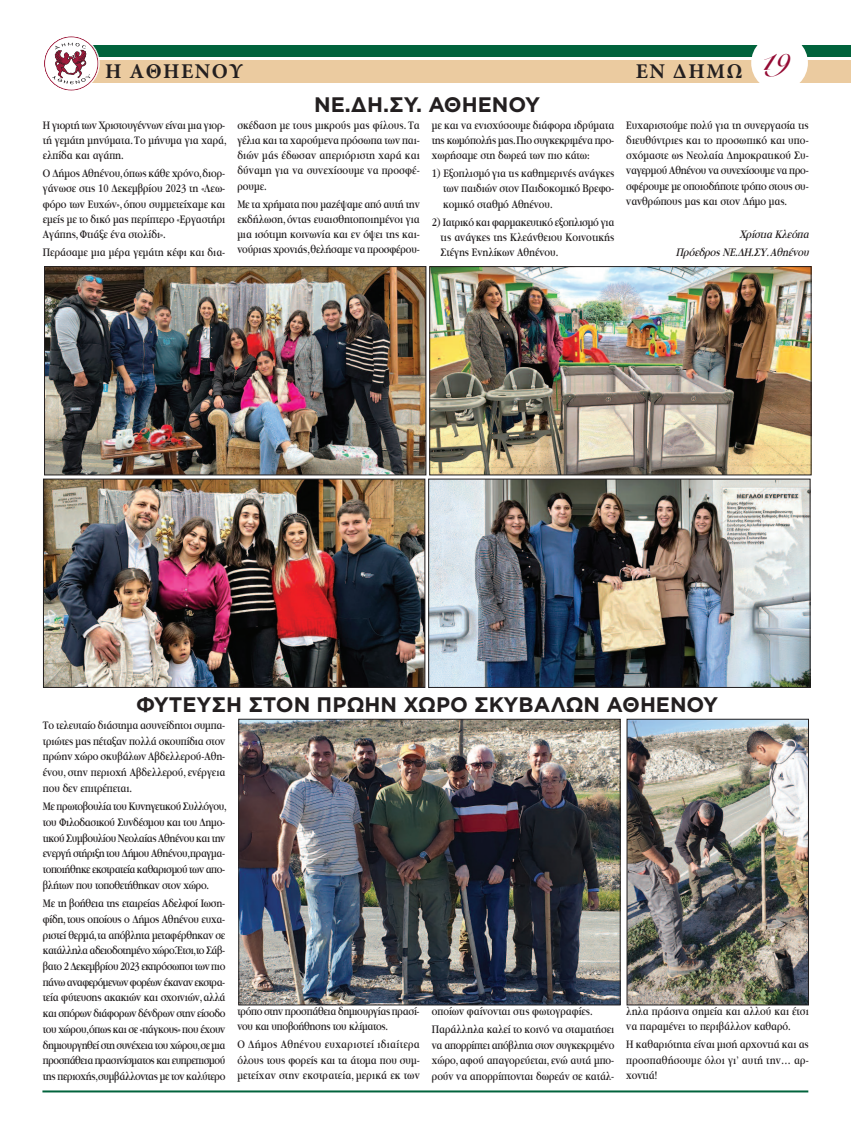
<style>
.page{position:relative;width:851px;height:1134px;background:#fff}
.page>*{position:absolute;margin:0;border:0;box-sizing:border-box;transform-origin:0 0}
.t1{font:700 30px "Snell Roundhand";color:#940a33}
.t2{font:700 21px "Gotham Greek";color:#231f20}
.t3{font:700 21px "Minion Pro";letter-spacing:.075em;color:#231f20}
.t4{font:500 12px/15.3px "PF Garamond Display";color:#231f20;text-align:justify}
.t5{font:500 12px/15.7px "PF Garamond Display";letter-spacing:-.025em;color:#231f20}
.t6{font:500 12px/15.3px "PF Garamond Display";letter-spacing:-.02em;color:#231f20}
.t7{font:italic 500 12px/18.1px "PF Garamond Display";color:#231f20;text-align:right}
</style>
<div class="page">
<div style="left:73px;top:45px;width:777px;height:12px;background:#01633c"></div>
<div style="left:73px;top:60px;width:777px;height:23px;background:#ebcba0"></div>
<svg style="left:44px;top:36px;width:56px;height:55px"></svg>
<div style="left:751px;top:35px;width:56px;height:56px;background:#fff;border-radius:50%"></div>
<hr style="left:42px;top:1090px;width:766px;height:2px;background:#01633c">
<img style="left:46px;top:268px;width:378px;height:205px">
<div style="left:44px;top:266px;width:382px;height:209px;border:1px solid #231f20"></div>
<img style="left:431px;top:268px;width:378px;height:205px">
<div style="left:429px;top:266px;width:382px;height:209px;border:1px solid #231f20"></div>
<img style="left:45px;top:481px;width:378px;height:205px">
<div style="left:43px;top:479px;width:382px;height:209px;border:1px solid #231f20"></div>
<img style="left:430px;top:481px;width:378px;height:205px">
<div style="left:428px;top:479px;width:382px;height:209px;border:1px solid #231f20"></div>
<img style="left:628px;top:721px;width:178px;height:282px">
<div style="left:626px;top:719px;width:182px;height:286px;border:1px solid #231f20"></div>
<img style="left:240px;top:721px;width:378px;height:282px">
<div style="left:238px;top:719px;width:382px;height:286px;border:1px solid #231f20"></div>
<h2 class="t3" style="left:105px;top:64px;width:139px">H AΘΗΕΝΟΥ</h2>
<h1 class="t1" style="left:762px;top:34px;width:30px">19</h1>
<h2 class="t3" style="left:635px;top:64px;width:108px">ΕΝ ΔΗΜΩ</h2>
<p class="t4" style="left:43px;top:117px;width:185px;text-align:left">Η γιορτή των Χριστουγέννων είναι μια γιορ&shy;τή γεμάτη μηνύματα.Το μήνυμα για χαρά, ελπίδα και αγάπη.</p>
<p class="t4" style="left:43px;top:166px;width:184px">Ο Δήμος Αθηένου,όπως κάθε χρόνο,διορ&shy;γάνωσε στις 10 Δεκεμβρίου 2023 τη «Λεω&shy;φόρο των Ευχών»,όπου συμμετείχαμε και εμείς με το δικό μας περίπτερο «Εργαστήρι Αγάπης,Φτιάξε ένα στολίδι».</p>
<p class="t4" style="left:43px;top:245px;width:184px">Περάσαμε μια μέρα γεμάτη κέφι και δια-</p>
<h2 class="t2" style="left:314px;top:97px;width:227px">ΝΕ.ΔΗ.ΣΥ. ΑΘΗΕΝΟΥ</h2>
<p class="t4" style="left:237px;top:117px;width:184px">σκέδαση με τους μικρούς μας φίλους. Τα γέλια και τα χαρούμενα πρόσωπα των παι&shy;διών μάς έδωσαν απεριόριστη χαρά και δύναμη για να συνεχίσουμε να προσφέ&shy;ρουμε.</p>
<p class="t4" style="left:237px;top:196px;width:184px">Με τα χρήματα που μαζέψαμε από αυτή την εκδήλωση,όντας ευαισθητοποιημένοι για μια ισότιμη κοινωνία και εν όψει της και&shy;νούριας χρονιάς,θελήσαμε να προσφέρου-</p>
<p class="t4" style="left:432px;top:117px;width:184px">με και να ενισχύσουμε διάφορα ιδρύματα της κωμόπολής μας.Πιο συγκεκριμένα προ&shy;χωρήσαμε στη δωρεά των πιο κάτω:</p>
<p class="t4" style="left:443px;top:166px;width:172px;text-indent:-11px">1) Εξοπλισμό για τις καθημερινές ανάγκες των παιδιών στον Παιδοκομικό Βρεφο&shy;κομικό σταθμό Αθηένου.</p>
<p class="t4" style="left:440px;top:214px;width:175px;text-indent:-9px">2) Ιατρικό και φαρμακευτικό εξοπλισμό για τις ανάγκες της Κλεάνθειου Κοινοτικής Στέγης Ενηλίκων Αθηένου.</p>
<p class="t4" style="left:626px;top:117px;width:184px">Ευχαριστούμε πολύ για τη συνεργασία τις διευθύντριες και το προσωπικό και υπο&shy;σχόμαστε ως Νεολαία Δημοκρατικού Συ&shy;ναγερμού Αθηένου να συνεχίσουμε να προ&shy;σφέρουμε με οποιοδήποτε τρόπο στους συ&shy;νανθρώπους μας και στον Δήμο μας.</p>
<p class="t7" style="left:675px;top:225px;width:137px">Χρίστια Κλεόπα<br>Πρόεδρος ΝΕ.ΔΗ.ΣΥ.Αθηένου</p>
<h2 class="t2" style="left:136px;top:698px;width:583px">ΦΥΤΕΥΣΗ ΣΤΟΝ ΠΡΩΗΝ ΧΩΡΟ ΣΚΥΒΑΛΩΝ ΑΘΗΕΝΟΥ</h2>
<p class="t4" style="left:43px;top:717px;width:184px;line-height:15.7px">Το τελευταίο διάστημα ασυνείδητοι συμπα&shy;τριώτες μας πέταξαν πολλά σκουπίδια στον πρώην χώρο σκυβάλων Αβδελλερού-Αθη&shy;ένου, στην περιοχή Αβδελλερού,ενέργεια που δεν επιτρέπεται.</p>
<p class="t5" style="left:43px;top:799px;width:185px">Με πρωτοβουλία του Κυνηγετικού Συλλόγου, του Φιλοδασικού Συνδέσμου και του Δημο&shy;τικού Συμβουλίου Νεολαίας Αθηένου και την ενεργή στήριξη του Δήμου Αθηένου,πραγμα&shy;τοποιήθηκε εκστρατεία καθαρισμού των απο&shy;βλήτων που τοποθετήθηκαν στον χώρο.</p>
<p class="t4" style="left:43px;top:896px;width:184px;line-height:15.7px">Με τη βοήθεια της εταιρείας Αδελφοί Ιωση&shy;φίδη,τους οποίους ο Δήμος Αθηένου ευχα&shy;ριστεί θερμά,τα απόβλητα μεταφέρθηκαν σε κατάλληλα αδειοδοτημένο χώρο.Έτσι,το Σάβ&shy;βατο 2 Δεκεμβρίου 2023 εκπρόσωποι των πιο πάνω αναφερόμενων φορέων έκαναν εκστρα&shy;τεία φύτευσης ακακιών και σχοινιών,αλλά και σπόρων διάφορων δένδρων στην είσοδο του χώρου,όπως και σε «πάγκους» που έχουν δημιουργηθεί στη συνέχεια του χώρου,σε μια προσπάθεια πρασινίσματος και ευπρεπισμού της περιοχής,συμβάλλοντας με τον καλύτερο</p>
<p class="t6" style="left:237px;top:1004px;width:184px">τρόπο στην προσπάθεια δημιουργίας πρασί&shy;νου και υποβοήθησης του κλίματος.</p>
<p class="t4" style="left:237px;top:1037px;width:184px">Ο Δήμος Αθηένου ευχαριστεί ιδιαίτερα όλους τους φορείς και τα άτομα που συμ&shy;μετείχαν στην εκστρατεία, μερικά εκ των</p>
<p class="t4" style="left:432px;top:1002px;width:184px;line-height:18.4px">οποίων φαίνονται στις φωτογραφίες.<br>Παράλληλα καλεί το κοινό να σταματήσει</p>
<p class="t4" style="left:432px;top:1037px;width:184px">να απορρίπτει απόβλητα στον συγκεκριμένο χώρο,αφού απαγορεύεται,ενώ αυτά μπο&shy;ρούν να απορρίπτονται δωρεάν σε κατάλ-</p>
<p class="t4" style="left:626px;top:1004px;width:184px">ληλα πράσινα σημεία και αλλού και έτσι να παραμένει το περιβάλλον καθαρό.</p>
<p class="t4" style="left:626px;top:1037px;width:184px">Η καθαριότητα είναι μισή αρχοντιά και ας προσπαθήσουμε όλοι γι’ αυτή την… αρ&shy;χοντιά!</p>
</div>
